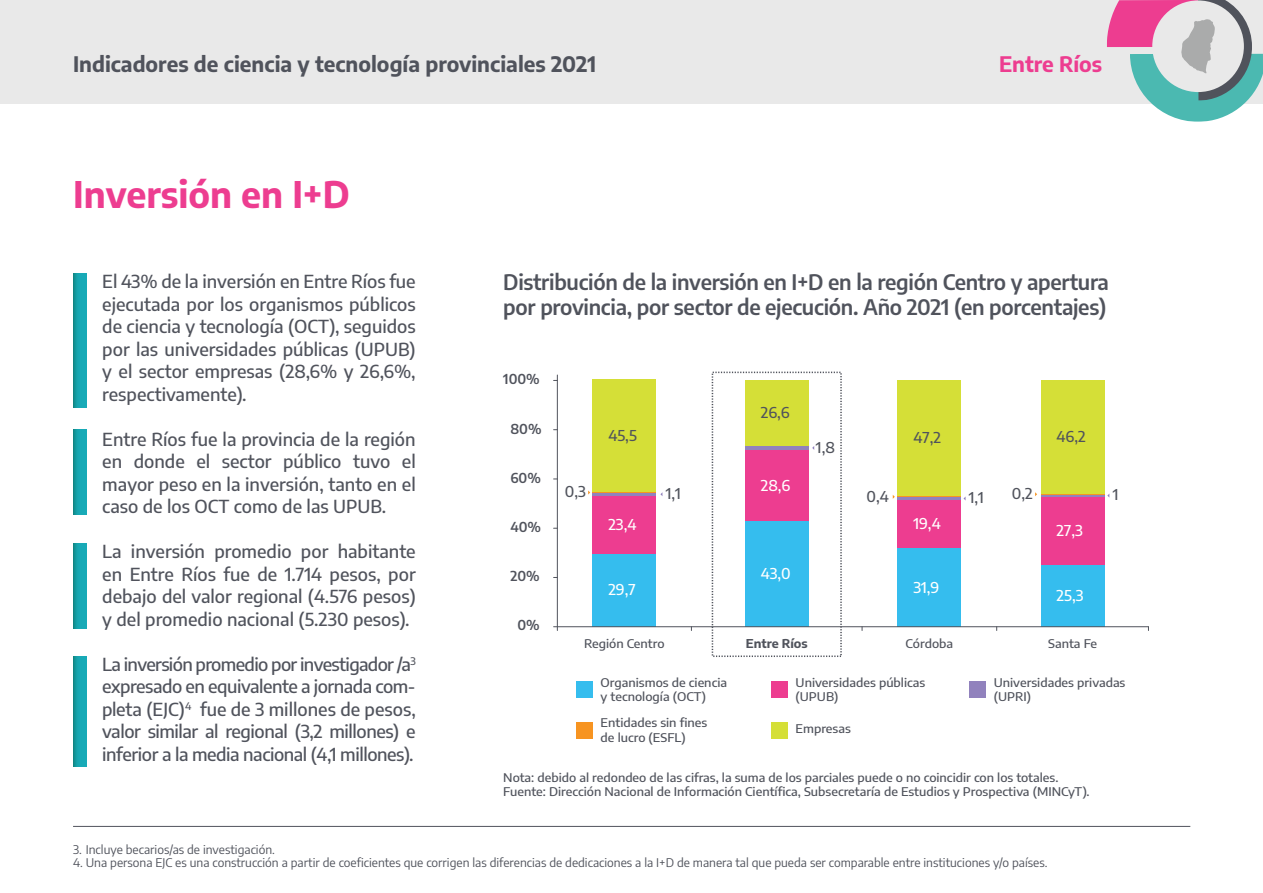
<style>
.page{position:relative;width:1263px;height:893px;background:#fff}
.page>*{position:absolute;margin:0;border:0;box-sizing:border-box;transform-origin:0 0}
.t1{font:700 36px "Encode Sans";color:#ed3d90}
.t2{font:600 21px/25.2px "Encode Sans";letter-spacing:-.015em;color:#50535c}
.t3{font:700 21px "Encode Sans";color:#50535c}
.t4{font:700 21px "Encode Sans";color:#ed3d90}
.t5{font:500 18px/22.5px "Encode Sans";color:#50535c;text-align:justify}
.t6{font:500 15px "Encode Sans";color:#50535c}
.t7{font:500 15px "Encode Sans";color:#fff}
.t8{font:600 13.5px "Encode Sans";color:#50535c}
.t9{font:500 12px/14.4px "Encode Sans";color:#50535c;scale:1.05 1}
.t10{font:12px "Encode Sans";color:#50535c}
.t11{font:700 12px "Encode Sans";color:#50535c;scale:1.05 1}
</style>
<div class="page">
<svg style="left:73px;top:274px;width:13px;height:134px;background:#15a1ab"></svg>
<svg style="left:73px;top:544px;width:13px;height:85px"></svg>
<svg style="left:73px;top:430px;width:13px;height:85px"></svg>
<svg style="left:73px;top:656px;width:13px;height:110px"></svg>
<hr style="left:73px;top:826px;width:1117px;height:1px;background:#50535c">
<div style="left:0;top:0;width:1263px;height:103px;background:#e9e9e9"></div>
<svg style="left:1107px;top:0;width:156px;height:122px"></svg>
<hr style="left:745px;top:446px;width:64px;height:4px;background:#9182bd">
<div style="left:592px;top:380px;width:64px;height:112px;background:#d5df37"></div>
<div style="left:897px;top:380px;width:64px;height:116px;background:#d5df37"></div>
<div style="left:745px;top:380px;width:64px;height:66px;background:#d5df37"></div>
<div style="left:1041px;top:380px;width:63px;height:114px;background:#d5df37"></div>
<div style="left:592px;top:553px;width:64px;height:74px;background:#35bdee"></div>
<div style="left:897px;top:548px;width:64px;height:79px;background:#35bdee"></div>
<div style="left:745px;top:521px;width:64px;height:106px;background:#35bdee"></div>
<div style="left:1041px;top:564px;width:63px;height:63px;background:#35bdee"></div>
<div style="left:592px;top:496px;width:64px;height:57px;background:#ed3d90"></div>
<div style="left:897px;top:500px;width:64px;height:48px;background:#ed3d90"></div>
<div style="left:745px;top:450px;width:64px;height:71px;background:#ed3d90"></div>
<div style="left:1041px;top:497px;width:63px;height:67px;background:#ed3d90"></div>
<hr style="left:592px;top:493px;width:64px;height:3px;background:#9182bd">
<hr style="left:897px;top:497px;width:64px;height:3px;background:#9182bd">
<hr style="left:592px;top:492px;width:64px;height:1px;background:#f79421">
<hr style="left:897px;top:496px;width:64px;height:1px;background:#f79421">
<hr style="left:1041px;top:494px;width:63px;height:3px;background:#9182bd">
<hr style="left:1041px;top:494px;width:63px;height:1px;background:#f79421">
<hr style="left:557px;top:375px;width:1px;height:255px;background:#50535c">
<div style="left:576px;top:682px;width:17px;height:16px;background:#35bdee"></div>
<div style="left:771px;top:722px;width:16px;height:16px;background:#d5df37"></div>
<div style="left:771px;top:682px;width:16px;height:16px;background:#ed3d90"></div>
<div style="left:970px;top:682px;width:16px;height:16px;background:#9182bd"></div>
<div style="left:576px;top:722px;width:17px;height:16px;background:#f79421"></div>
<hr style="left:554px;top:626px;width:594px;height:1px;background:#50535c">
<p class="t3" style="left:73px;top:49px;width:525px">Indicadores de ciencia y tecnología provinciales 2021</p>
<p class="t4" style="left:999px;top:49px;width:105px">Entre Ríos</p>
<h1 class="t1" style="left:73px;top:168px;width:278px">Inversión en I+D</h1>
<p class="t5" style="left:102px;top:270px;width:315px">El 43% de la inversión en Entre Ríos fue ejecutada por los organismos públicos de ciencia y tecnología (OCT), seguidos por las universidades públicas (UPUB) y el sector empresas (28,6% y 26,6%, respectivamente).</p>
<p class="t5" style="left:102px;top:427px;width:315px">Entre Ríos fue la provincia de la región en donde el sector público tuvo el mayor peso en la inversión, tanto en el caso de los OCT como de las UPUB.</p>
<p class="t5" style="left:102px;top:540px;width:315px">La inversión promedio por habitante en Entre Ríos fue de 1.714 pesos, por debajo del valor regional (4.576 pesos) y del promedio nacional (5.230 pesos).</p>
<p class="t5" style="left:102px;top:652px;width:315px">La inversión promedio por investigador /a<sup>3 </sup>expresado en equivalente a jornada com&shy;pleta (EJC)<sup>4</sup> fue de 3 millones de pesos, valor similar al regional (3,2 millones) e inferior a la media nacional (4,1 millones).</p>
<p class="t2" style="left:503px;top:268px;width:607px">Distribución de la inversión en I+D en la región Centro y apertura por provincia, por sector de ejecución. Año 2021 (en porcentajes)</p>
<p class="t8" style="left:503px;top:369px;width:38px">100%</p>
<p class="t8" style="left:510px;top:419px;width:33px">80%</p>
<p class="t8" style="left:510px;top:468px;width:32px">60%</p>
<p class="t8" style="left:510px;top:517px;width:32px">40%</p>
<p class="t8" style="left:510px;top:566px;width:31px">20%</p>
<p class="t8" style="left:517px;top:616px;width:24px">0%</p>
<p class="t6" style="left:761px;top:402px;width:31px">26,6</p>
<p class="t6" style="left:608px;top:425px;width:30px">45,5</p>
<p class="t6" style="left:913px;top:427px;width:29px">47,2</p>
<p class="t6" style="left:816px;top:436px;width:20px">1,8</p>
<p class="t6" style="left:1056px;top:426px;width:31px">46,2</p>
<p class="t7" style="left:761px;top:475px;width:31px">28,6</p>
<p class="t6" style="left:565px;top:481px;width:23px">0,3</p>
<p class="t6" style="left:666px;top:483px;width:17px">1,1</p>
<p class="t6" style="left:866px;top:485px;width:24px">0,4</p>
<p class="t6" style="left:969px;top:487px;width:17px">1,1</p>
<p class="t6" style="left:1012px;top:483px;width:22px">0,2</p>
<p class="t6" style="left:1113px;top:484px;width:7px">1</p>
<p class="t7" style="left:608px;top:514px;width:30px">23,4</p>
<p class="t7" style="left:913px;top:513px;width:29px">19,4</p>
<p class="t7" style="left:761px;top:563px;width:32px">43,0</p>
<p class="t7" style="left:608px;top:579px;width:29px">29,7</p>
<p class="t7" style="left:913px;top:576px;width:28px">31,9</p>
<p class="t7" style="left:1056px;top:520px;width:28px">27,3</p>
<p class="t7" style="left:1056px;top:585px;width:28px">25,3</p>
<p class="t9" style="left:584px;top:635px;width:78px">Región Centro</p>
<p class="t11" style="left:746px;top:634px;width:61px">Entre Ríos</p>
<p class="t9" style="left:905px;top:635px;width:47px">Córdoba</p>
<p class="t9" style="left:1048px;top:635px;width:48px">Santa Fe</p>
<p class="t9" style="left:601px;top:675px;width:122px">Organismos de ciencia y tecnología (OCT)</p>
<p class="t9" style="left:796px;top:720px;width:54px">Empresas</p>
<p class="t9" style="left:796px;top:675px;width:125px">Universidades públicas (UPUB)</p>
<p class="t9" style="left:994px;top:675px;width:127px">Universidades privadas (UPRI)</p>
<p class="t9" style="left:601px;top:715px;width:103px">Entidades sin fines de lucro (ESFL)</p>
<p class="t9" style="left:503px;top:769px;width:560px">Nota: debido al redondeo de las cifras, la suma de los parciales puede o no coincidir con los totales.<br>Fuente: Dirección Nacional de Información Científica, Subsecretaría de Estudios y Prospectiva (MINCyT).</p>
<p class="t10" style="left:73px;top:841px;width:203px">3. Incluye becarios/as de investigación.</p>
<p class="t10" style="left:73px;top:855px;width:976px">4. Una persona EJC es una construcción a partir de coeficientes que corrigen las diferencias de dedicaciones a la I+D de manera tal que pueda ser comparable entre instituciones y/o países.</p>
</div>
